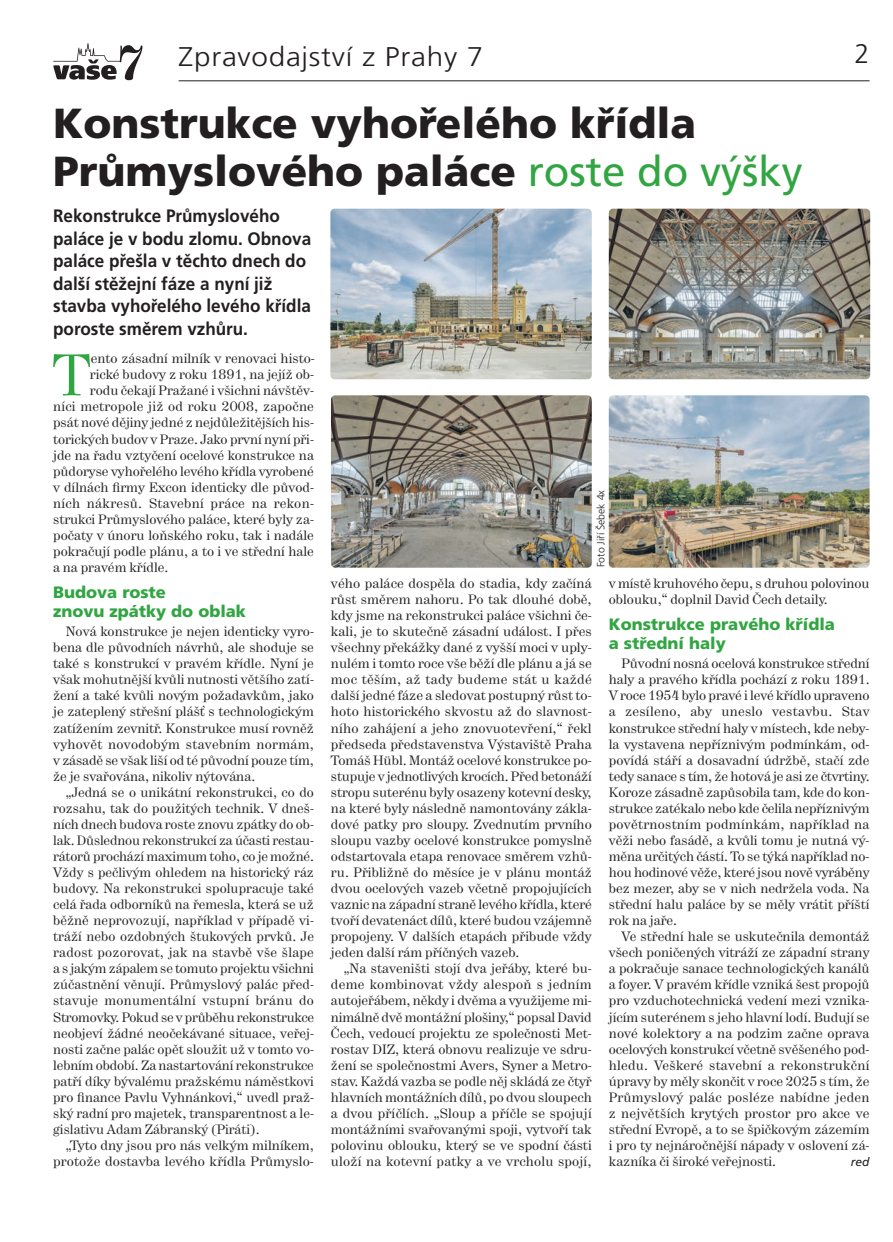
<style>
.page{position:relative;width:893px;height:1242px;background:#fff}
.page>*{position:absolute;margin:0;border:0;box-sizing:border-box;transform-origin:0 0}
.t1{font:58.5px "Hercules";color:#32a543}
.t2{font:900 42px/48px "Frutiger CE";color:#231f20}
.t3{font:300 27px "Frutiger CE";letter-spacing:.025em;color:#231f20;scale:1.1 1}
.t4{font:300 27px "Frutiger CE";letter-spacing:.025em;color:#231f20}
.t5{font:700 18px/22.5px "Frutiger CE";color:#231f20;scale:.95 1}
.t6{font:900 16.5px/18.8px "Frutiger CE";color:#32a543}
.t7{font:13.5px/16px "Hercules";color:#231f20;text-align:justify}
.t8{font:13.5px "Hercules";letter-spacing:.02em;color:#231f20}
.t9{font:italic 12px "Frutiger CE";color:#231f20}
.t10{font:300 10.5px "Frutiger CE";color:#231f20}
.s1{font-weight:400;color:#32a543}
</style>
<div class="page">
<hr style="left:179px;top:80px;width:691px;height:1px;background:#231f20">
<svg style="left:53px;top:43px;width:89px;height:37px"></svg>
<img style="left:609px;top:209px;width:261px;height:170px;border-radius:4px">
<img style="left:609px;top:395px;width:261px;height:172px;border-radius:4px">
<img style="left:330px;top:209px;width:262px;height:170px;border-radius:4px">
<img style="left:331px;top:395px;width:261px;height:172px;border-radius:4px">
<h3 class="t3" style="left:179px;top:46px;width:279px">Zpravodajství z Prahy 7</h3>
<h3 class="t4" style="left:855px;top:43px;width:17px">2</h3>
<h2 class="t2" style="left:53px;top:102px;width:751px">Konstrukce vyhořelého křídla<br>Průmyslového paláce <span class="s1">roste do výšky</span></h2>
<h3 class="t5" style="left:53px;top:206px;width:273px">Rekonstrukce Průmyslového paláce je v bodu zlomu. Obnova paláce přešla v těchto dnech do další stěžejní fáze a nyní již stavba vyhořelého levého křídla poroste směrem vzhůru.</h3>
<h1 class="t1" style="left:53px;top:354px;width:38px">T</h1>
<p class="t7" style="left:91px;top:351px;width:226px">ento zásadní milník v renovaci histo-</p>
<p class="t7" style="left:90px;top:368px;width:226px">rické budovy z roku 1891, na jejíž ob-</p>
<p class="t7" style="left:90px;top:384px;width:226px">rodu čekají Pražané i všichni návštěv-</p>
<p class="t7" style="left:53px;top:400px;width:262px">níci metropole již od roku 2008, započne</p>
<p class="t7" style="left:53px;top:416px;width:262px">psát nové dějiny jedné z nejdůležitějších his-</p>
<p class="t7" style="left:53px;top:432px;width:262px">torických budov v Praze. Jako první nyní při-</p>
<p class="t7" style="left:53px;top:448px;width:262px">jde na řadu vztyčení ocelové konstrukce na</p>
<p class="t7" style="left:53px;top:464px;width:262px">půdoryse vyhořelého levého křídla vyrobené</p>
<p class="t7" style="left:53px;top:480px;width:262px">v dílnách firmy Excon identicky dle původ-</p>
<p class="t8" style="left:53px;top:498px;width:262px">ních nákresů. Stavební práce na rekon-</p>
<p class="t7" style="left:53px;top:512px;width:262px">strukci Průmyslového paláce, které byly za-</p>
<p class="t7" style="left:53px;top:528px;width:262px">počaty v únoru loňského roku, tak i nadále</p>
<p class="t7" style="left:53px;top:544px;width:262px">pokračují podle plánu, a to i ve střední hale</p>
<p class="t7" style="left:53px;top:560px;width:117px">a na pravém křídle.</p>
<p class="t6" style="left:53px;top:584px;width:194px">Budova roste<br>znovu zpátky do oblak</p>
<p class="t7" style="left:53px;top:624px;width:262px;text-indent:13px">Nová konstrukce je nejen identicky vyro&shy;bena dle původních návrhů, ale shoduje se také s konstrukcí v pravém křídle. Nyní je však mohutnější kvůli nutnosti většího zatí&shy;žení a také kvůli nový m požadavkům, jako je za teple ný střešní plášť s techno logickým zatížením zevnitř. Konstrukce musí rovněž vyhovět novodobým stavebním normám, v zásadě se však liší od té původ ní pouze tím, že je svařována, nikoliv nýtována.</p>
<p class="t7" style="left:53px;top:785px;width:262px;text-indent:13px">„Jedná se o unikátní rekonstrukci, co do rozsahu, tak do pou žitých technik. V dneš&shy;ních dnech budova roste znovu zpát ky do ob&shy;lak. Důslednou rekonstrukcí za účasti restau&shy;rátorů prochází maximum toho, co je možné.<br>Vždy s pečlivým ohledem na historický ráz budovy. Na rekonstrukci spolupracuje také celá řada odborníků na řemesla, která se už běžně neprovozují, například v případě vi&shy;tráží nebo ozdob ných štukových prvků. Je radost pozorovat, jak na stavbě vše šlape a s jakým zápalem se tomuto projektu všichni zúčastnění věnují. Průmyslový palác před&shy;stavuje monumentální vstup ní bránu do Stromovky. Pokud se v průběhu rekonstrukce neobjeví žádné neočekávané situace, veřej&shy;nosti začne palác opět sloužit už v tomto vo&shy;lebním období. Za nastartování rekonstrukce patří díky bývalému pražskému náměstkovi pro finance Pavlu Vyhnánkovi,“ uvedl praž&shy;ský radní pro majetek, transparentnost a le&shy;gislativu Adam Zábranský (Piráti).</p>
<p class="t7" style="left:53px;top:1138px;width:262px;text-align:right">„Tyto dny jsou pro nás velkým milníkem, protože dostavba levé ho křídla Průmyslo-</p>
<p class="t10" style="left:597px;top:567px;width:79px;rotate:-90deg">Foto Jiří Šebek 4x</p>
<p class="t7" style="left:331px;top:576px;width:262px">vého palá ce dospěla do stadia, kdy začíná růst směrem nahoru. Po tak dlou hé době, kdy jsme na rekonstrukci paláce všichni če&shy;kali, je to skutečně zásadní událost. I přes všechny překážky dané z vyšší moci v uply&shy;nulém i tom to roce vše běží dle plánu a já se moc těším, až tady budeme stát u každé další jedné fáze a sledovat postupný růst to&shy;hoto his toric kého skvostu až do slav nost - ního zahájení a jeho zno vuotevření,“ řekl předseda představenstva Výstaviště Pra ha Tomáš Hübl. Montáž ocelové konstrukce po&shy;stupuje v jednotlivých krocích. Před betonáží stropu suterénu byly osazeny kotevní desky, na které byly následně namontovány zákla&shy;dové patky pro sloupy. Zvednutím prvního sloupu vaz by ocelové konstrukce pomyslně odstartovala etapa renovace smě rem vzhů - ru. Přibližně do mě síce je v plánu montáž dvou ocelových vazeb včetně propojujících vaznic na západní straně levého křídla, které tvoří devatenáct dílů, které budou vzájemně propojeny. V dalších etapách přibude vždy jeden další rám příčných vazeb.</p>
<p class="t7" style="left:331px;top:961px;width:262px;text-indent:13px">„Na staveništi stojí dva jeřáby, které bu&shy;deme kombinovat vždy alespoň s jedním autojeřábem, někdy i dvěma a využijeme mi&shy;nimálně dvě montážní plošiny,“ popsal David Čech, vedoucí projektu ze společnosti Met&shy;rostav DIZ, která obnovu realizuje ve sdru&shy;žení se společnostmi Avers, Syner a Metro - stav. Každá vazba se podle něj skládá ze čtyř hlavních montážních dílů, po dvou sloupech a dvou příčlích. „Sloup a příčle se spojují montážními svařovanými spoji, vytvoří tak polovinu oblouku, který se ve spodní části uloží na kotevní patky a ve vrcholu spojí,</p>
<p class="t7" style="left:609px;top:576px;width:262px">v místě kruhového čepu, s druhou polovinou oblouku,“ doplnil David Čech detaily.</p>
<p class="t6" style="left:609px;top:616px;width:228px">Konstrukce pravého křídla a střední haly</p>
<p class="t7" style="left:609px;top:656px;width:262px;text-indent:13px">Původní nosná ocelová konstrukce střední haly a pravého křídla pochází z roku 1891.<br>V roce 1954 bylo pravé i levé kříd lo upraveno a zesíleno, aby uneslo vestavbu. Stav konstruk ce střední haly v místech, kde neby - la vystavena nepříznivým podmínkám, od&shy;povídá stáří a dosavadní údržbě, stačí zde tedy sanace s tím, že hotová je asi ze čtvrtiny.<br>Koroze zásadně zapůsobila tam, kde do kon&shy;strukce zatékalo nebo kde čelila nepříznivým povětrnostním podmínkám, například na věži nebo fasádě, a kvůli tomu je nutná vý&shy;měna určitých částí. To se týká například no&shy;hou hodinové věže, které jsou nově vyráběny bez mezer, aby se v nich nedržela voda. Na střední halu paláce by se měly vrátit příští rok na jaře.</p>
<p class="t7" style="left:609px;top:929px;width:262px;text-indent:13px">Ve střední hale se uskutečnila demontáž všech poničených vitráží ze západní strany a pokračuje sanace technologických kanálů a foyer. V pravém křídle vzni ká šest propojů pro vzduchotechnická vedení mezi vznika&shy;jícím suterénem s jeho hlavní lodí. Budují se nové kolektory a na podzim začne oprava ocelových konstrukcí včetně svěšeného pod&shy;hledu. Veškeré stavební a rekonstrukční úpravy by měly skončit v roce 2025 s tím, že Průmyslový palác posléze nabídne jeden z největších krytých prostor pro akce ve střední Evropě, a to se špičkovým zázemím i pro ty nejnáročnější nápady v oslovení zá&shy;kazníka či široké veřejnosti.</p>
<p class="t9" style="left:851px;top:1156px;width:20px">red</p>
</div>
